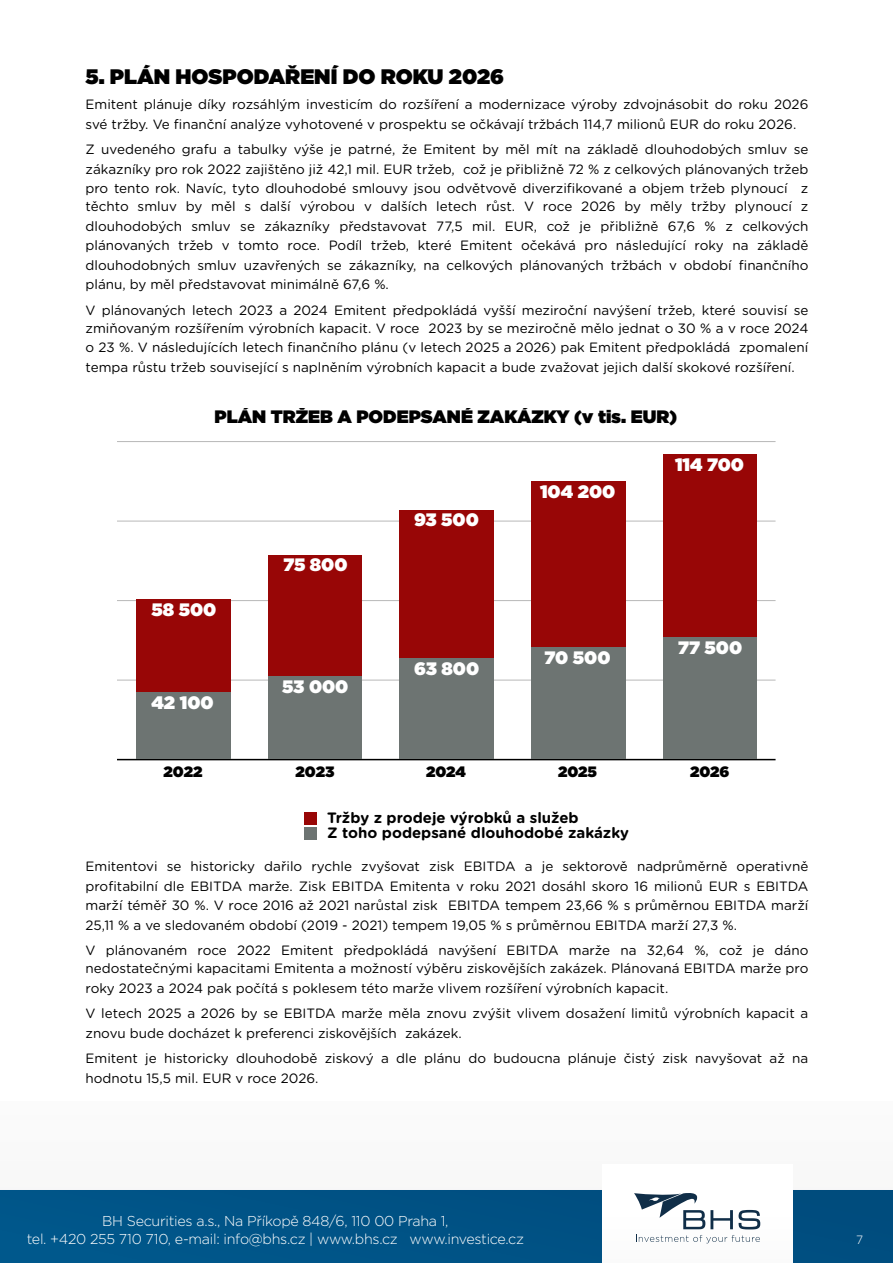
<style>
.page{position:relative;width:893px;height:1263px;background:#fff}
.page>*{position:absolute;margin:0;border:0;box-sizing:border-box;transform-origin:0 0}
.t1{font:900 21px "Gotham";color:#000}
.t2{font:900 18px "Gotham";color:#fff}
.t3{font:900 18px "Gotham";color:#000}
.t4{font:700 15px "Gotham Rounded";color:#000}
.t5{font:900 15px "Gotham";color:#000}
.t6{font:300 14.25px/17.1px "Gotham";letter-spacing:-.02em;color:#fff;text-align:center}
.t7{font:13.5px/19.5px "Gotham Rounded";color:#000}
.t8{font:300 12px "Gotham";color:#fff}
</style>
<div class="page">
<div style="left:0;top:958px;width:893px;height:305px;background:#f9f9f9"></div>
<div style="left:0;top:1190px;width:893px;height:73px;background:#005386"></div>
<div style="left:602px;top:1165px;width:190px;height:98px;background:#fff"></div>
<svg style="left:739px;top:1210px;width:21px;height:19px"></svg>
<svg style="left:634px;top:1193px;width:99px;height:36px"></svg>
<svg style="left:636px;top:1235px;width:124px;height:8px"></svg>
<div style="left:0;top:0;width:893px;height:1100px;background:#fff"></div>
<hr style="left:117px;top:680px;width:659px;height:1px;background:#b8b8b8">
<hr style="left:117px;top:600px;width:659px;height:1px;background:#b8b8b8">
<hr style="left:117px;top:521px;width:659px;height:1px;background:#b8b8b8">
<hr style="left:117px;top:441px;width:659px;height:1px;background:#b8b8b8">
<hr style="left:118px;top:759px;width:657px;height:1px;background:#000">
<div style="left:136px;top:600px;width:95px;height:93px;background:#980606"></div>
<div style="left:268px;top:555px;width:94px;height:121px;background:#980606"></div>
<div style="left:399px;top:510px;width:95px;height:148px;background:#980606"></div>
<div style="left:531px;top:481px;width:95px;height:167px;background:#980606"></div>
<div style="left:663px;top:454px;width:93px;height:183px;background:#980606"></div>
<div style="left:136px;top:693px;width:95px;height:66px;background:#6d7472"></div>
<div style="left:268px;top:676px;width:94px;height:83px;background:#6d7472"></div>
<div style="left:399px;top:658px;width:95px;height:101px;background:#6d7472"></div>
<div style="left:531px;top:648px;width:95px;height:111px;background:#6d7472"></div>
<div style="left:663px;top:637px;width:93px;height:122px;background:#6d7472"></div>
<div style="left:304px;top:828px;width:12px;height:12px;background:#6d7472"></div>
<div style="left:304px;top:813px;width:12px;height:12px;background:#980606"></div>
<h1 class="t1" style="left:86px;top:61px;width:420px">5. PLÁN HOSPODAŘENÍ DO ROKU 2026</h1>
<p class="t7" style="left:86px;top:94px;width:724px">Emitent plánuje díky rozsáhlým investicím do rozšíření a modernizace výroby zdvojnásobit do roku 2026 své tržby. Ve finanční analýze vyhotovené v prospektu se očkávají tržbách 114,7 milionů EUR do roku 2026.</p>
<p class="t7" style="left:85px;top:139px;width:724px;text-align:justify">Z uvedeného grafu a tabulky výše je patrné, že Emitent by měl mít na základě dlouhodobých smluv se zákazníky pro rok 2022 zajištěno již 42,1 mil. EUR tržeb, což je přibližně 72 % z celkových plánovaných tržeb pro tento rok. Navíc, tyto dlouhodobé smlouvy jsou odvětvově diverzifikované a objem tržeb plynoucí z</p>
<p class="t7" style="left:85px;top:196px;width:724px;text-align:justify">těchto smluv by měl s další výrobou v dalších letech růst. V roce 2026 by měly tržby plynoucí z dlouhodobých smluv se zákazníky představovat 77,5 mil. EUR, což je přibližně 67,6 % z celkových plánovaných tržeb v tomto roce. Podíl tržeb, které Emitent očekává pro následující roky na základě dlouhodobných smluv uzavřených se zákazníky, na celkových plánovaných tržbách v období finančního plánu, by měl představovat minimálně 67,6 %.</p>
<p class="t7" style="left:85px;top:300px;width:724px;line-height:18px">V plánovaných letech 2023 a 2024 Emitent předpokládá vyšší meziroční navýšení tržeb, které souvisí se zmiňovaným rozšířením výrobních kapacit. V roce 2023 by se meziročně mělo jednat o 30 % a v roce 2024</p>
<p class="t7" style="left:86px;top:337px;width:724px">o 23 %. V následujících letech finančního plánu (v letech 2025 a 2026) pak Emitent předpokládá zpomalení tempa růstu tržeb související s naplněním výrobních kapacit a bude zvažovat jejich další skokové rozšíření.</p>
<h2 class="t3" style="left:214px;top:403px;width:464px">PLÁN TRŽEB A PODEPSANÉ ZAKÁZKY (v tis. EUR)</h2>
<h2 class="t2" style="left:152px;top:597px;width:66px">58 500</h2>
<h2 class="t2" style="left:152px;top:690px;width:64px">42 100</h2>
<h2 class="t2" style="left:284px;top:552px;width:66px">75 800</h2>
<h2 class="t2" style="left:282px;top:673px;width:68px">53 000</h2>
<h2 class="t2" style="left:414px;top:507px;width:66px">93 500</h2>
<h2 class="t2" style="left:414px;top:655px;width:67px">63 800</h2>
<h2 class="t2" style="left:540px;top:478px;width:77px">104 200</h2>
<h2 class="t2" style="left:544px;top:645px;width:67px">70 500</h2>
<h2 class="t2" style="left:675px;top:451px;width:71px">114 700</h2>
<h2 class="t2" style="left:678px;top:634px;width:66px">77 500</h2>
<p class="t5" style="left:164px;top:761px;width:40px">2022</p>
<p class="t5" style="left:296px;top:761px;width:40px">2023</p>
<p class="t5" style="left:426px;top:761px;width:41px">2024</p>
<p class="t5" style="left:558px;top:761px;width:41px">2025</p>
<p class="t5" style="left:690px;top:761px;width:41px">2026</p>
<p class="t4" style="left:327px;top:807px;width:253px">Tržby z prodeje výrobků a služeb</p>
<p class="t4" style="left:327px;top:822px;width:303px">Z toho podepsané dlouhodobé zakázky</p>
<p class="t7" style="left:86px;top:856px;width:724px;text-align:justify">Emitentovi se historicky dařilo rychle zvyšovat zisk EBITDA a je sektorově nadprůměrně operativně profitabilní dle EBITDA marže. Zisk EBITDA Emitenta v roku 2021 dosáhl skoro 16 milionů EUR s EBITDA marží téměř 30 %. V roce 2016 až 2021 narůstal zisk EBITDA tempem 23,66 % s průměrnou EBITDA marží 25,11 % a ve sledovaném období (2019 - 2021) tempem 19,05 % s průměrnou EBITDA marží 27,3 %.</p>
<p class="t7" style="left:86px;top:941px;width:724px;line-height:18px">V plánovaném roce 2022 Emitent předpokládá navýšení EBITDA marže na 32,64 %, což je dáno nedostatečnými kapacitami Emitenta a možností výběru ziskovějších zakázek. Plánovaná EBITDA marže pro</p>
<p class="t7" style="left:86px;top:975px;width:724px;line-height:25.5px">roky 2023 a 2024 pak počítá s poklesem této marže vlivem rozšíření výrobních kapacit.<br>V letech 2025 a 2026 by se EBITDA marže měla znovu zvýšit vlivem dosažení limitů výrobních kapacit a</p>
<p class="t7" style="left:86px;top:1020px;width:724px;line-height:25.5px">znovu bude docházet k preferenci ziskovějších zakázek.<br>Emitent je historicky dlouhodobě ziskový a dle plánu do budoucna plánuje čistý zisk navyšovat až na</p>
<p class="t7" style="left:86px;top:1068px;width:235px">hodnotu 15,5 mil. EUR v roce 2026.</p>
<p class="t6" style="left:27px;top:1212px;width:499px">BH Securities a.s., Na Příkopě 848/6, 110 00 Praha 1,<br>tel. +420 255 710 710, e-mail: info@bhs.cz | www.bhs.cz www.investice.cz</p>
<p class="t8" style="left:856px;top:1232px;width:9px">7</p>
</div>
